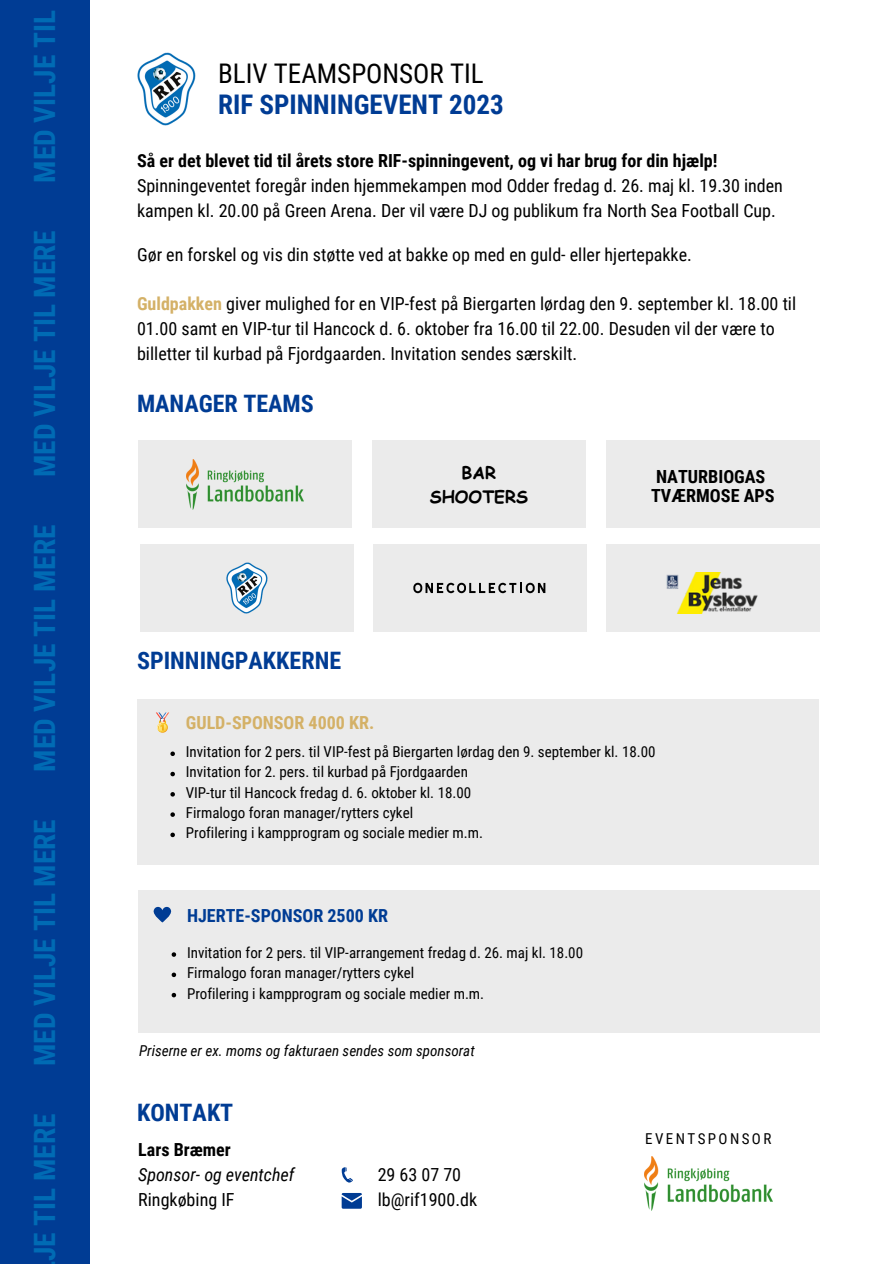
<style>
.page{position:relative;width:894px;height:1264px;background:#fff}
.page>*{position:absolute;margin:0;border:0;box-sizing:border-box;transform-origin:0 0}
.t1{font:700 29.4px "Roboto Condensed";color:#006bb4}
.t2{font:700 27px "Roboto Condensed";color:#003c94}
.t3{font:27px "Roboto Condensed";color:#000}
.t4{font:700 24px "Roboto Condensed";color:#003c94}
.t5{font:700 18.15px/18.8px "Roboto Condensed";color:#000}
.t6{font:18px/24.8px "Roboto Condensed";color:#000}
.t7{font:700 18px "Roboto Condensed";color:#000}
.t8{font:700 18px "Roboto Condensed";color:#003c94}
.t9{font:700 18px "Roboto Condensed";color:#d4b167}
.t10{font:italic 18px "Roboto Condensed";color:#000}
.t11{font:700 17.1px/23.7px "Comic Sans MS";color:#000;text-align:center}
.t12{font:15px/20.2px "Roboto Condensed";color:#000}
.t13{font:italic 15px "Roboto Condensed";color:#000}
.t14{font:15px "Roboto Condensed";letter-spacing:.16em;color:#000}
.s1{font-weight:700;color:#d4b167}
</style>
<div class="page">
<div style="left:0;top:0;width:89px;height:1263px;background:#003c94"></div>
<img style="left:137px;top:53px;width:59px;height:73px">
<div style="left:138px;top:440px;width:213px;height:88px;background:#ebebeb"></div>
<img style="left:186px;top:459px;width:117px;height:50px">
<div style="left:372px;top:440px;width:213px;height:88px;background:#ebebeb"></div>
<div style="left:606px;top:440px;width:213px;height:88px;background:#ebebeb"></div>
<div style="left:606px;top:544px;width:213px;height:88px;background:#ebebeb"></div>
<img style="left:666px;top:572px;width:92px;height:41px">
<div style="left:140px;top:544px;width:213px;height:87px;background:#ebebeb"></div>
<img style="left:227px;top:562px;width:40px;height:51px">
<div style="left:373px;top:544px;width:213px;height:87px;background:#ebebeb"></div>
<svg style="left:413px;top:582px;width:132px;height:11px"></svg>
<div style="left:137px;top:699px;width:681px;height:165px;background:#ebebeb"></div>
<svg style="left:156px;top:712px;width:13px;height:20px"></svg>
<div style="left:138px;top:889px;width:681px;height:143px;background:#ebebeb"></div>
<svg style="left:153px;top:906px;width:19px;height:16px"></svg>
<svg style="left:170px;top:751px;width:5px;height:5px"></svg>
<svg style="left:170px;top:771px;width:5px;height:5px"></svg>
<svg style="left:170px;top:792px;width:5px;height:4px"></svg>
<svg style="left:170px;top:812px;width:5px;height:4px"></svg>
<svg style="left:170px;top:832px;width:5px;height:5px"></svg>
<svg style="left:171px;top:952px;width:5px;height:4px"></svg>
<svg style="left:171px;top:972px;width:5px;height:5px"></svg>
<svg style="left:171px;top:992px;width:5px;height:5px"></svg>
<svg style="left:341px;top:1167px;width:12px;height:15px"></svg>
<svg style="left:341px;top:1193px;width:21px;height:15px"></svg>
<img style="left:644px;top:1156px;width:128px;height:54px">
<h1 class="t1" style="left:28px;top:183px;width:174px;rotate:-90deg">MED VILJE TIL</h1>
<h1 class="t1" style="left:28px;top:477px;width:248px;rotate:-90deg">MED VILJE TIL MERE</h1>
<h1 class="t1" style="left:28px;top:771px;width:248px;rotate:-90deg">MED VILJE TIL MERE</h1>
<h1 class="t1" style="left:28px;top:1066px;width:248px;rotate:-90deg">MED VILJE TIL MERE</h1>
<h1 class="t1" style="left:28px;top:1261px;width:149px;rotate:-90deg">JE TIL MERE</h1>
<h2 class="t3" style="left:218px;top:58px;width:267px">BLIV TEAMSPONSOR TIL</h2>
<h2 class="t2" style="left:218px;top:89px;width:287px">RIF SPINNINGEVENT 2023</h2>
<p class="t7" style="left:137px;top:150px;width:581px">Så er det blevet tid til årets store RIF-spinningevent, og vi har brug for din hjælp!</p>
<p class="t6" style="left:137px;top:173px;width:647px">Spinningeventet foregår inden hjemmekampen mod Odder fredag d. 26. maj kl. 19.30 inden kampen kl. 20.00 på Green Arena. Der vil være DJ og publikum fra North Sea Football Cup.</p>
<p class="t6" style="left:137px;top:242px;width:556px">Gør en forskel og vis din støtte ved at bakke op med en guld- eller hjertepakke.</p>
<p class="t6" style="left:137px;top:292px;width:660px"><span class="s1">Guldpakken</span> giver mulighed for en VIP-fest på Biergarten lørdag den 9. september kl. 18.00 til<br>01.00 samt en VIP-tur til Hancock d. 6. oktober fra 16.00 til 22.00. Desuden vil der være to billetter til kurbad på Fjordgaarden. Invitation sendes særskilt.</p>
<h3 class="t4" style="left:137px;top:390px;width:178px">MANAGER TEAMS</h3>
<p class="t11" style="left:429px;top:460px;width:100px">BAR<br>SHOOTERS</p>
<p class="t5" style="left:651px;top:467px;width:125px">NATURBIOGAS<br>TVÆRMOSE APS</p>
<h3 class="t4" style="left:137px;top:647px;width:205px">SPINNINGPAKKERNE</h3>
<p class="t9" style="left:186px;top:712px;width:190px">GULD-SPONSOR 4000 KR.</p>
<p class="t12" style="left:186px;top:742px;width:471px">Invitation for 2 pers. til VIP-fest på Biergarten lørdag den 9. september kl. 18.00<br>Invitation for 2. pers. til kurbad på Fjordgaarden<br>VIP-tur til Hancock fredag d. 6. oktober kl. 18.00<br>Firmalogo foran manager/rytters cykel<br>Profilering i kampprogram og sociale medier m.m.</p>
<p class="t8" style="left:187px;top:905px;width:202px">HJERTE-SPONSOR 2500 KR</p>
<p class="t12" style="left:187px;top:942px;width:397px">Invitation for 2 pers. til VIP-arrangement fredag d. 26. maj kl. 18.00<br>Firmalogo foran manager/rytters cykel<br>Profilering i kampprogram og sociale medier m.m.</p>
<p class="t13" style="left:139px;top:1041px;width:337px">Priserne er ex. moms og fakturaen sendes som sponsorat</p>
<h3 class="t4" style="left:137px;top:1098px;width:98px">KONTAKT</h3>
<p class="t7" style="left:138px;top:1139px;width:94px">Lars Bræmer</p>
<p class="t10" style="left:138px;top:1164px;width:157px">Sponsor- og eventchef</p>
<p class="t6" style="left:138px;top:1187px;width:98px">Ringkøbing IF</p>
<p class="t6" style="left:377px;top:1162px;width:101px">29 63 07 70 lb@rif1900.dk</p>
<p class="t14" style="left:645px;top:1130px;width:128px">EVENTSPONSOR</p>
</div>
